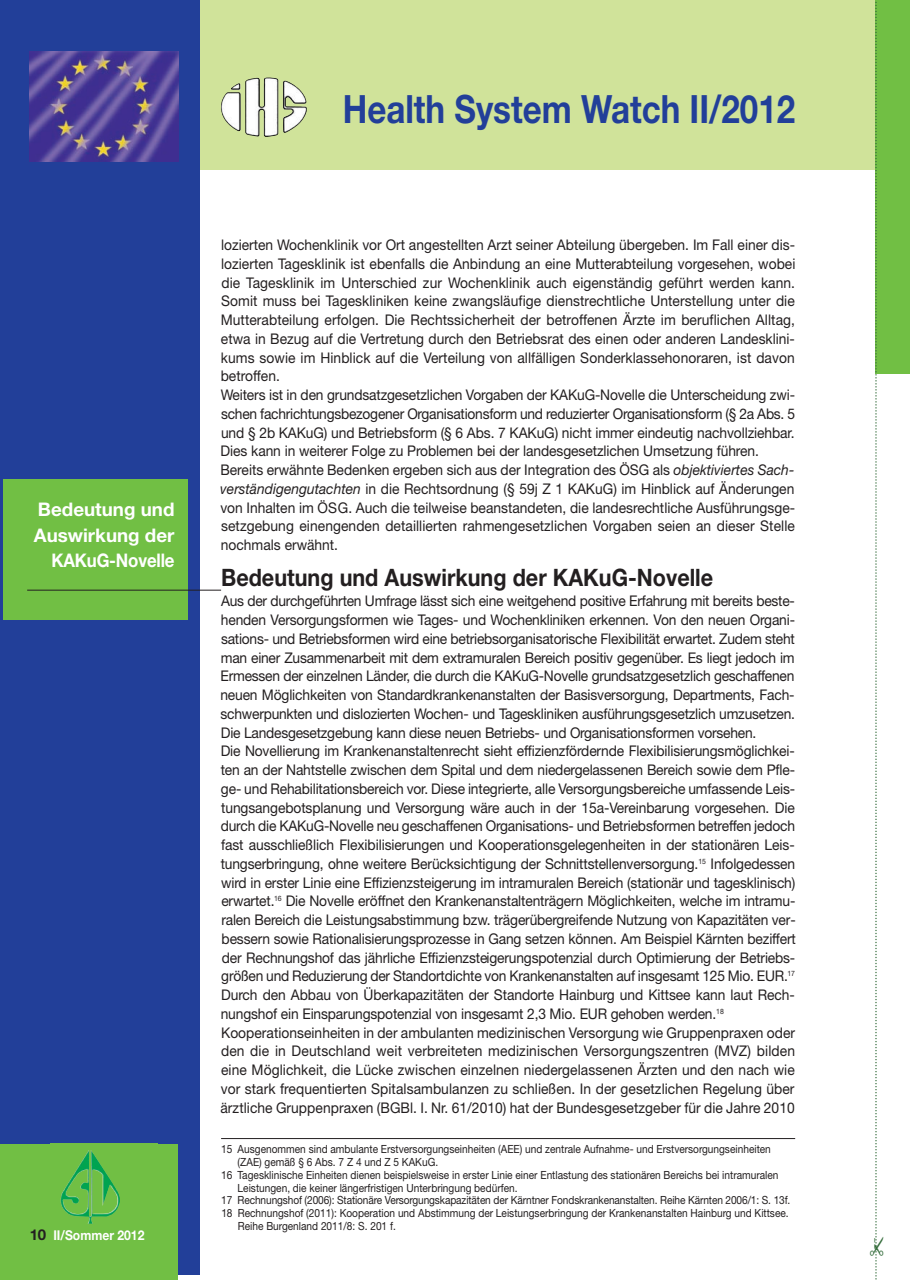
<style>
.page{position:relative;width:910px;height:1280px;background:#fff}
.page>*{position:absolute;margin:0;border:0;box-sizing:border-box;transform-origin:0 0}
.t1{font:700 39px "Helvetica Neue";color:#223f99;scale:.85 1}
.t2{font:700 24px "Helvetica Neue";color:#231f20;scale:.9 1}
.t3{font:22.5px "Monotype Sorts";color:#346c3b}
.t4{font:700 18.75px/25.5px "Helvetica Neue";color:#fff;text-align:right}
.t5{font:14.7px/18.8px "Helvetica Neue";letter-spacing:-.01em;color:#231f20;scale:.94 1}
.t6{font:700 13.5px "Helvetica Neue";color:#fff;scale:.9 1}
.t7{font:11.25px "Helvetica Neue";color:#231f20;scale:.9 1}
.s1{font-size:15px;color:#231f20}
.s2{font-style:italic}
</style>
<div class="page">
<div style="left:9px;top:0;width:894px;height:170px;background:#d0e39a"></div>
<div style="left:0;top:0;width:200px;height:1275px;background:#223f99"></div>
<div style="left:0;top:1144px;width:178px;height:136px;background:#71bf44"></div>
<img style="left:60px;top:1150px;width:60px;height:74px">
<img style="left:30px;top:51px;width:149px;height:111px">
<div style="left:876px;top:0;width:34px;height:374px;background:#71bf44"></div>
<img style="left:221px;top:78px;width:86px;height:59px">
<svg style="left:875px;top:0;width:2px;height:1280px"></svg>
<hr style="left:221px;top:1138px;width:574px;height:1px;background:#231f20">
<div style="left:3px;top:479px;width:184px;height:140px;background:#71bf44"></div>
<hr style="left:27px;top:590px;width:194px;height:1px;background:#231f20">
<p class="t4" style="left:34px;top:496px;width:142px">Bedeutung und<br>Auswirkung der<br>KAKuG-Novelle</p>
<p class="t6" style="left:30px;top:1230px;width:129px"><span class="s1">10</span> II/Sommer 2012</p>
<h1 class="t1" style="left:343px;top:95px;width:534px">Health System Watch II/2012</h1>
<p class="t5" style="left:220px;top:237px;width:613px">lozierten Wochenklinik vor Ort angestellten Arzt seiner Abteilung übergeben. Im Fall einer dis&shy;lozierten Tagesklinik ist ebenfalls die Anbindung an eine Mutterabteilung vorgesehen, wobei die Tagesklinik im Unterschied zur Wochenklinik auch eigenständig geführt werden kann.<br>Somit muss bei Tageskliniken keine zwangsläufige dienstrechtliche Unterstellung unter die Mutterabteilung erfolgen. Die Rechtssicherheit der betroffenen Ärzte im beruflichen Alltag, etwa in Bezug auf die Vertretung durch den Betriebsrat des einen oder anderen Landesklini&shy;kums sowie im Hinblick auf die Verteilung von allfälligen Sonderklassehonoraren, ist davon betroffen.<br>Weiters ist in den grundsatzgesetzlichen Vorgaben der KAKuG-Novelle die Unterscheidung zwi&shy;schen fachrichtungsbezogener Organisationsform und reduzierter Organisationsform (§ 2a Abs. 5 und § 2b KAKuG) und Betriebsform (§ 6 Abs. 7 KAKuG) nicht immer eindeutig nachvollziehbar.<br>Dies kann in weiterer Folge zu Problemen bei der landesgesetzlichen Umsetzung führen.<br>Bereits erwähnte Bedenken ergeben sich aus der Integration des ÖSG als <span class="s2">objektiviertes Sach&shy;verständigengutachten</span> in die Rechtsordnung (§ 59j Z 1 KAKuG) im Hinblick auf Änderungen von Inhalten im ÖSG. Auch die teilweise beanstandeten, die landesrechtliche Ausführungsge&shy;setzgebung einengenden detaillierten rahmengesetzlichen Vorgaben seien an dieser Stelle nochmals erwähnt.</p>
<h2 class="t2" style="left:221px;top:563px;width:548px">Bedeutung und Auswirkung der KAKuG-Novelle</h2>
<p class="t5" style="left:220px;top:593px;width:614px">Aus der durchgeführten Umfrage lässt sich eine weitgehend positive Erfahrung mit bereits beste&shy;henden Versorgungsformen wie Tages- und Wochenkliniken erkennen. Von den neuen Organi&shy;sations- und Betriebsformen wird eine betriebsorganisatorische Flexibilität erwartet. Zudem steht man einer Zusammenarbeit mit dem extramuralen Bereich positiv gegenüber. Es liegt jedoch im Ermessen der einzelnen Länder, die durch die KAKuG-Novelle grundsatzgesetzlich geschaffenen neuen Möglichkeiten von Standardkrankenanstalten der Basisversorgung, Departments, Fach&shy;schwerpunkten und dislozierten Wochen- und Tageskliniken ausführungsgesetzlich umzusetzen.<br>Die Landesgesetzgebung kann diese neuen Betriebs- und Organisationsformen vorsehen.<br>Die Novellierung im Krankenanstaltenrecht sieht effizienzfördernde Flexibilisierungsmöglichkei&shy;ten an der Nahtstelle zwischen dem Spital und dem niedergelassenen Bereich sowie dem Pfle&shy;ge- und Rehabilitationsbereich vor. Diese integrierte, alle Versorgungsbereiche umfassende Leis&shy;tungsangebotsplanung und Versorgung wäre auch in der 15a-Vereinbarung vorgesehen. Die durch die KAKuG-Novelle neu geschaffenen Organisations- und Betriebsformen betreffen jedoch fast ausschließlich Flexibilisierungen und Kooperationsgelegenheiten in der stationären Leis&shy;tungserbringung, ohne weitere Berücksichtigung der Schnittstellenversorgung.<sup>15</sup> Infolgedessen wird in erster Linie eine Effizienzsteigerung im intramuralen Bereich (stationär und tagesklinisch) erwartet.<sup>16</sup> Die Novelle eröffnet den Krankenanstaltenträgern Möglichkeiten, welche im intramu&shy;ralen Bereich die Leistungsabstimmung bzw. trägerübergreifende Nutzung von Kapazitäten ver&shy;bessern sowie Rationalisierungsprozesse in Gang setzen können. Am Beispiel Kärnten beziffert der Rechnungshof das jährliche Effizienzsteigerungspotenzial durch Optimierung der Betriebs&shy;größen und Reduzierung der Standortdichte von Krankenanstalten auf insgesamt 125 Mio. EUR.<sup>17<br></sup>Durch den Abbau von Überkapazitäten der Standorte Hainburg und Kittsee kann laut Rech&shy;nungshof ein Einsparungspotenzial von insgesamt 2,3 Mio. EUR gehoben werden.<sup>18<br></sup>Kooperationseinheiten in der ambulanten medizinischen Versorgung wie Gruppenpraxen oder den die in Deutschland weit verbreiteten medizinischen Versorgungszentren (MVZ) bilden eine Möglichkeit, die Lücke zwischen einzelnen niedergelassenen Ärzten und den nach wie vor stark frequentierten Spitalsambulanzen zu schließen. In der gesetzlichen Regelung über ärztliche Gruppenpraxen (BGBl. I. Nr. 61/2010) hat der Bundesgesetzgeber für die Jahre 2010</p>
<p class="t7" style="left:221px;top:1145px;width:612px">15 Ausgenommen sind ambulante Erstversorgungseinheiten (AEE) und zentrale Aufnahme- und Erstversorgungseinheiten</p>
<p class="t7" style="left:238px;top:1158px;width:224px">(ZAE) gemäß § 6 Abs. 7 Z 4 und Z 5 KAKuG.</p>
<p class="t7" style="left:221px;top:1171px;width:621px">16 Tagesklinische Einheiten dienen beispielsweise in erster Linie einer Entlastung des stationären Bereichs bei intramuralen</p>
<p class="t7" style="left:238px;top:1184px;width:313px">Leistungen, die keiner längerfristigen Unterbringung bedürfen.</p>
<p class="t7" style="left:221px;top:1196px;width:634px">17 Rechnungshof (2006): Stationäre Versorgungskapazitäten der Kärntner Fondskrankenanstalten. Reihe Kärnten 2006/1: S. 13f.</p>
<p class="t7" style="left:221px;top:1209px;width:632px">18 Rechnungshof (2011): Kooperation und Abstimmung der Leistungserbringung der Krankenanstalten Hainburg und Kittsee.</p>
<p class="t7" style="left:238px;top:1222px;width:177px">Reihe Burgenland 2011/8: S. 201 f.</p>
<h3 class="t3" style="left:863px;top:1257px;width:23px;rotate:-90deg">#</h3>
</div>
